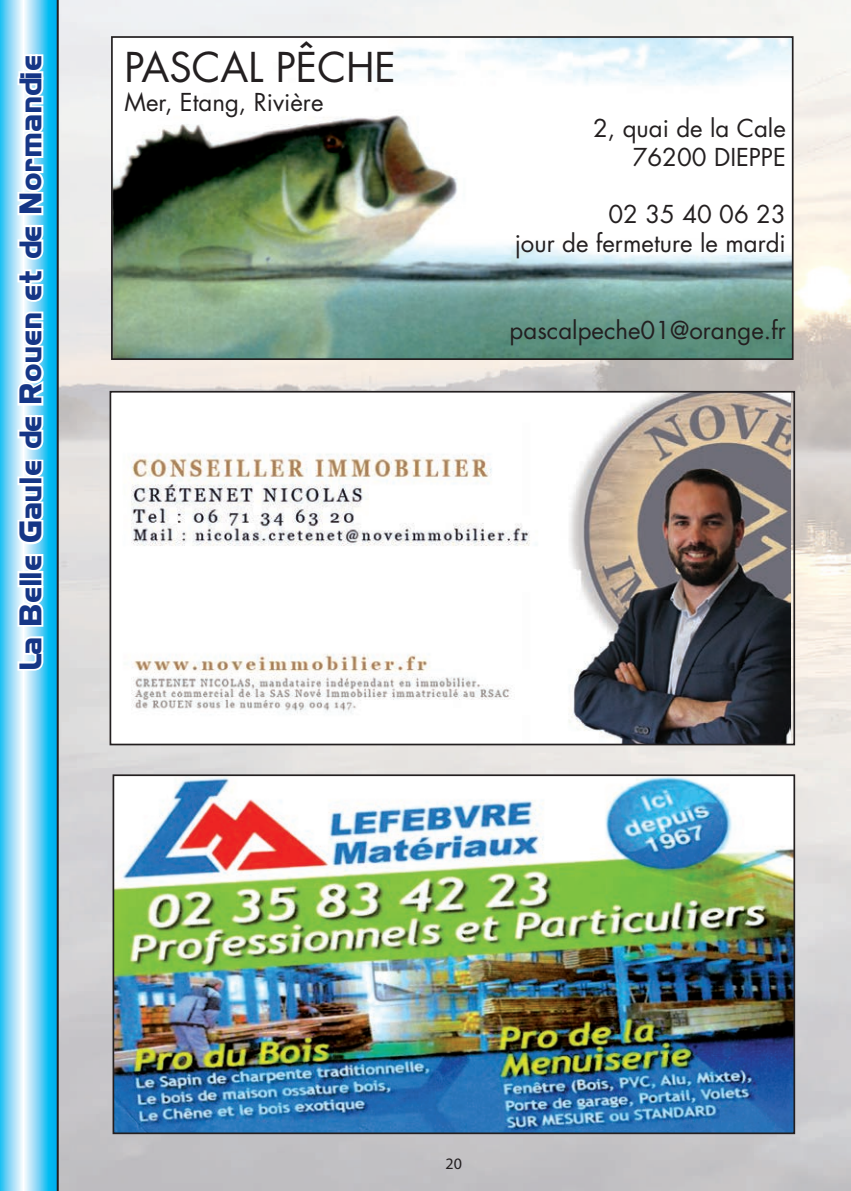
<style>
.page{position:relative;width:851px;height:1191px;background:#fff}
.page>*{position:absolute;margin:0;border:0;box-sizing:border-box;transform-origin:0 0}
.t1{font:40px "Futura";color:#231f20}
.t2{font:28px "Hancock Park Bold Laser";letter-spacing:.02em;color:#153686}
.t3{font:24px/28.8px "Futura";color:#231f20;text-align:right}
.t4{font:16px "Myriad";color:#231f20}
</style>
<div class="page">
<img style="left:59px;top:0;width:791px;height:1191px">
<svg style="left:0;top:0;width:57px;height:1191px;background:#69d0f5"></svg>
<svg style="left:15px;top:584px;width:32px;height:88px"></svg>
<div style="left:18px;top:578px;width:25px;height:9px;border:4px solid #fff"></div>
<div style="left:18px;top:571px;width:25px;height:8px;border:4px solid #fff"></div>
<svg style="left:15px;top:223px;width:32px;height:352px"></svg>
<svg style="left:16px;top:52px;width:31px;height:165px"></svg>
<hr style="left:57px;top:0;width:2px;height:1191px;background:#231f20">
<img style="left:115px;top:777px;width:677px;height:354px">
<div style="left:112px;top:774px;width:683px;height:360px;border:2px solid #231f20"></div>
<img style="left:114px;top:39px;width:676px;height:318px">
<div style="left:111px;top:36px;width:682px;height:324px;border:2px solid #231f20"></div>
<img style="left:112px;top:394px;width:678px;height:348px">
<div style="left:109px;top:391px;width:686px;height:354px;border:2px solid #231f20"></div>
<p class="t2" style="left:11px;top:668px;width:616px;rotate:-90deg">La Belle Gaule de Rouen et de Normandie</p>
<h1 class="t1" style="left:124px;top:40px;width:273px">Pascal pêche</h1>
<p class="t3" style="left:124px;top:88px;width:200px">Mer, Etang, Rivière</p>
<p class="t3" style="left:593px;top:113px;width:194px">2, quai de la Cale<br>76200 DIEPPE</p>
<p class="t3" style="left:514px;top:200px;width:273px">02 35 40 06 23<br>jour de fermeture le mardi</p>
<p class="t3" style="left:509px;top:315px;width:278px">pascalpeche01@orange.fr</p>
<p class="t4" style="left:445px;top:1155px;width:18px">20</p>
</div>
